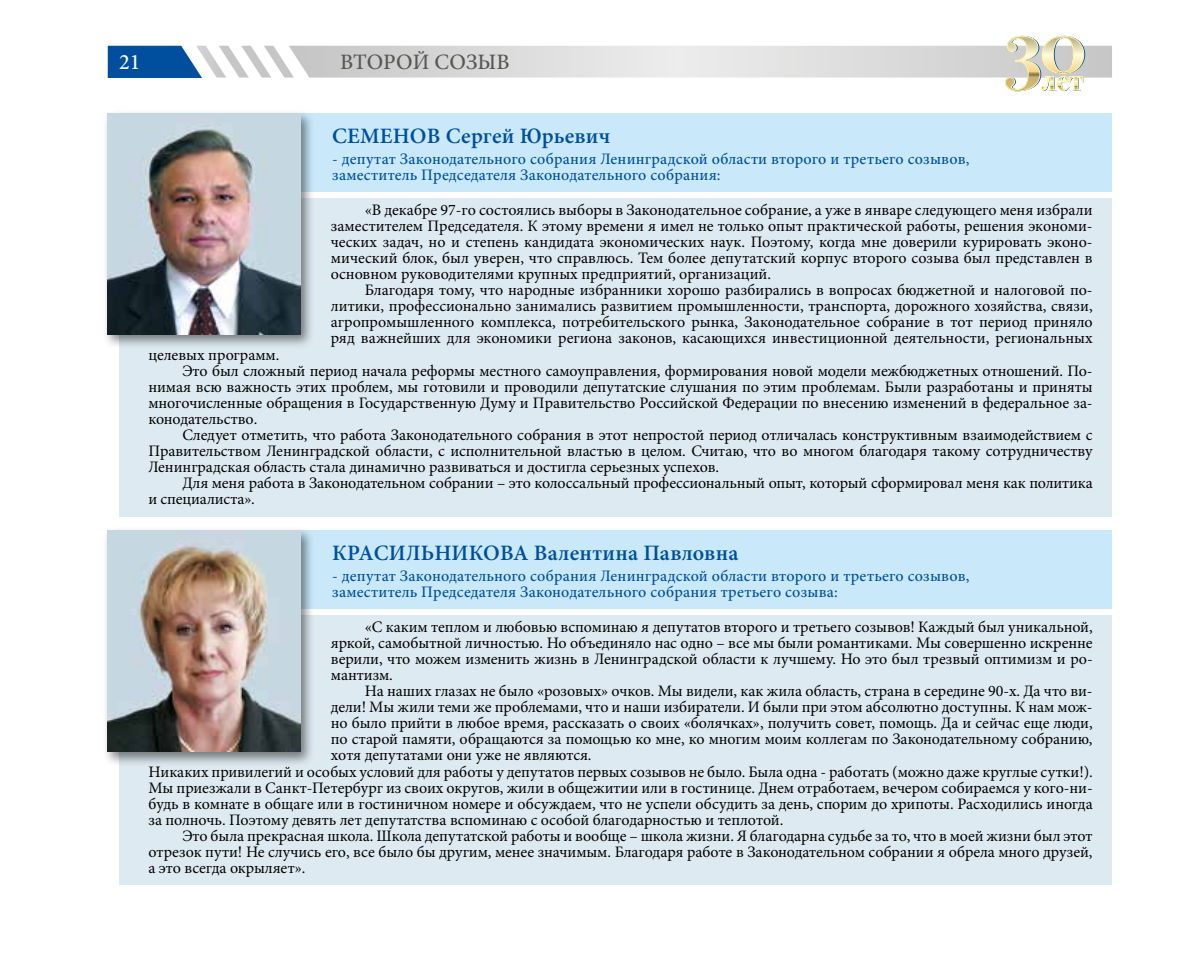
<style>
.page{position:relative;width:1191px;height:964px;background:#fff}
.page>*{position:absolute;margin:0;border:0;box-sizing:border-box;transform-origin:0 0}
.t1{font:600 22px "Minion Pro";letter-spacing:.01em;color:#004f9f}
.t2{font:500 22px "Minion Pro";color:#575756}
.t3{font:500 22px "Minion Pro";color:#fff}
.t4{font:16px/16px "Minion Pro";letter-spacing:-.005em;color:#000;text-align:justify}
.t5{font:500 16px/16px "Minion Pro";letter-spacing:.01em;color:#004f9f}
</style>
<div class="page">
<svg style="left:108px;top:36px;width:1004px;height:55px"></svg>
<div style="left:119px;top:113px;width:992px;height:79px;background:#c9e9fb"></div>
<div style="left:119px;top:198px;width:992px;height:318px;background:#deeaf1"></div>
<div style="left:103px;top:109px;width:211px;height:241px;background:#000;opacity:.48"></div>
<img style="left:108px;top:113px;width:192px;height:221px">
<div style="left:119px;top:531px;width:992px;height:78px;background:#c9e9fb"></div>
<div style="left:119px;top:615px;width:992px;height:269px;background:#deeaf1"></div>
<div style="left:103px;top:526px;width:211px;height:241px;background:#000;opacity:.48"></div>
<img style="left:108px;top:531px;width:192px;height:221px">
<h1 class="t3" style="left:119px;top:47px;width:23px">21</h1>
<h1 class="t2" style="left:340px;top:47px;width:171px">ВТОРОЙ СОЗЫВ</h1>
<h1 class="t1" style="left:332px;top:120px;width:280px">СЕМЕНОВ Сергей Юрьевич</h1>
<p class="t5" style="left:332px;top:151px;width:639px">- депутат Законодательного собрания Ленинградской области второго и третьего созывов, заместитель Председателя Законодательного собрания:</p>
<p class="t4" style="left:331px;top:202px;width:763px;text-indent:34px">«В декабре 97-го состоялись выборы в Законодательное собрание, а уже в январе следующего меня избрали заместителем Председателя. К этому времени я имел не только опыт практической работы, решения экономи&shy;ческих задач, но и степень кандидата экономических наук. Поэтому, когда мне доверили курировать эконо&shy;мический блок, был уверен, что справлюсь. Тем более депутатский корпус второго созыва был представлен в основном руководителями крупных предприятий, организаций.</p>
<p class="t4" style="left:331px;top:282px;width:763px;text-indent:34px">Благодаря тому, что народные избранники хорошо разбирались в вопросах бюджетной и налоговой по&shy;литики, профессионально занимались развитием промышленности, транспорта, дорожного хозяйства, связи, агропромышленного комплекса, потребительского рынка, Законодательное собрание в тот период приняло ряд важнейших для экономики региона законов, касающихся инвестиционной деятельности, региональных</p>
<p class="t4" style="left:148px;top:347px;width:133px">целевых программ.</p>
<p class="t4" style="left:182px;top:363px;width:911px">Это был сложный период начала реформы местного самоуправления, формирования новой модели межбюджетных отношений. По-</p>
<p class="t4" style="left:148px;top:379px;width:945px">нимая всю важность этих проблем, мы готовили и проводили депутатские слушания по этим проблемам. Были разработаны и приняты</p>
<p class="t4" style="left:148px;top:395px;width:945px">многочисленные обращения в Государственную Думу и Правительство Российской Федерации по внесению изменений в федеральное за-</p>
<p class="t4" style="left:148px;top:411px;width:110px">конодательство.</p>
<p class="t4" style="left:182px;top:427px;width:911px">Следует отметить, что работа Законодательного собрания в этот непростой период отличалась конструктивным взаимодействием с</p>
<p class="t4" style="left:148px;top:443px;width:945px">Правительством Ленинградской области, с исполнительной властью в целом. Считаю, что во многом благодаря такому сотрудничеству</p>
<p class="t4" style="left:148px;top:459px;width:572px">Ленинградская область стала динамично развиваться и достигла серьезных успехов.</p>
<p class="t4" style="left:182px;top:475px;width:912px">Для меня работа в Законодательном собрании – это колоссальный профессиональный опыт, который сформировал меня как политика</p>
<p class="t4" style="left:148px;top:491px;width:108px">и специалиста».</p>
<h1 class="t1" style="left:332px;top:537px;width:408px">КРАСИЛЬНИКОВА Валентина Павловна</h1>
<p class="t5" style="left:332px;top:568px;width:639px">- депутат Законодательного собрания Ленинградской области второго и третьего созывов, заместитель Председателя Законодательного собрания третьего созыва:</p>
<p class="t4" style="left:331px;top:619px;width:763px;text-indent:34px">«С каким теплом и любовью вспоминаю я депутатов второго и третьего созывов! Каждый был уникальной, яркой, самобытной личностью. Но объединяло нас одно – все мы были романтиками. Мы совершенно искренне верили, что можем изменить жизнь в Ленинградской области к лучшему. Но это был трезвый оптимизм и ро&shy;мантизм.</p>
<p class="t4" style="left:365px;top:683px;width:729px">На наших глазах не было «розовых» очков. Мы видели, как жила область, страна в середине 90-х. Да что ви-</p>
<p class="t4" style="left:331px;top:699px;width:763px">дели! Мы жили теми же проблемами, что и наши избиратели. И были при этом абсолютно доступны. К нам мож-</p>
<p class="t4" style="left:331px;top:715px;width:763px">но было прийти в любое время, рассказать о своих «болячках», получить совет, помощь. Да и сейчас еще люди,</p>
<p class="t4" style="left:331px;top:731px;width:763px">по старой памяти, обращаются за помощью ко мне, ко многим моим коллегам по Законодательному собранию,</p>
<p class="t4" style="left:331px;top:747px;width:262px">хотя депутатами они уже не являются.</p>
<p class="t4" style="left:148px;top:764px;width:946px">Никаких привилегий и особых условий для работы у депутатов первых созывов не было. Была одна - работать (можно даже круглые сутки!).</p>
<p class="t4" style="left:148px;top:780px;width:945px">Мы приезжали в Санкт-Петербург из своих округов, жили в общежитии или в гостинице. Днем отработаем, вечером собираемся у кого-ни-</p>
<p class="t4" style="left:148px;top:796px;width:945px">будь в комнате в общаге или в гостиничном номере и обсуждаем, что не успели обсудить за день, спорим до хрипоты. Расходились иногда</p>
<p class="t4" style="left:148px;top:812px;width:636px">за полночь. Поэтому девять лет депутатства вспоминаю с особой благодарностью и теплотой.</p>
<p class="t4" style="left:182px;top:828px;width:911px">Это была прекрасная школа. Школа депутатской работы и вообще – школа жизни. Я благодарна судьбе за то, что в моей жизни был этот</p>
<p class="t4" style="left:148px;top:844px;width:945px">отрезок пути! Не случись его, все было бы другим, менее значимым. Благодаря работе в Законодательном собрании я обрела много друзей,</p>
<p class="t4" style="left:148px;top:860px;width:158px">а это всегда окрыляет».</p>
</div>
